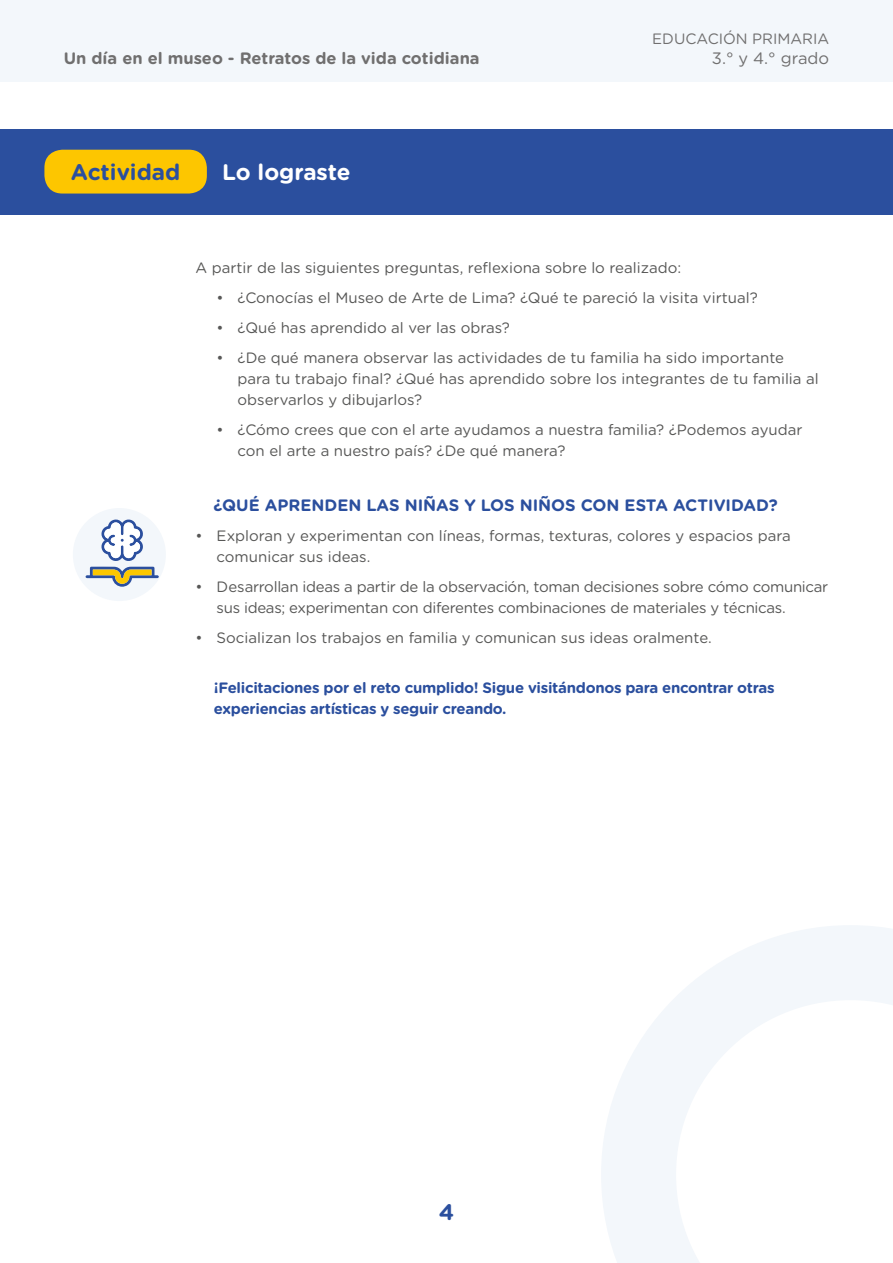
<style>
.page{position:relative;width:893px;height:1263px;background:#fff}
.page>*{position:absolute;margin:0;border:0;box-sizing:border-box;transform-origin:0 0}
.t1{font:700 22.5px "Gotham Rounded";color:#2b4f9e}
.t2{font:700 22.5px "Gotham Rounded";letter-spacing:-.005em;color:#fff}
.t3{font:700 16.5px "Gotham Rounded";color:#2b4f9e}
.t4{font:700 16.5px "Gotham Rounded";color:#706f6f}
.t5{font:16.5px "Gotham Rounded";color:#706f6f}
.t6{font:15px/21px "Gotham Rounded";color:#575756}
.t7{font:15px/21px "Gotham Rounded";letter-spacing:-.02em;color:#575756}
.t8{font:700 15px/21px "Gotham Rounded";letter-spacing:-.02em;color:#2b4f9e}
.t9{font:15px "Gotham Rounded";color:#706f6f}
</style>
<div class="page">
<svg style="left:601px;top:925px;width:292px;height:338px"></svg>
<div style="left:0;top:0;width:893px;height:81px;background:#f3f7fb"></div>
<div style="left:0;top:130px;width:893px;height:85px;background:#2b4f9e"></div>
<div style="left:44px;top:150px;width:163px;height:44px;background:#fdc600;border-radius:18px"></div>
<div style="left:73px;top:508px;width:93px;height:93px;background:#f3f7fb;border-radius:50%"></div>
<svg style="left:86px;top:567px;width:73px;height:20px"></svg>
<svg style="left:101px;top:519px;width:42px;height:42px"></svg>
<p class="t9" style="left:652px;top:28px;width:178px">EDUCACIÓN PRIMARIA</p>
<p class="t4" style="left:64px;top:46px;width:417px">Un día en el museo - Retratos de la vida cotidiana</p>
<p class="t5" style="left:712px;top:47px;width:119px">3.° y 4.° grado</p>
<h1 class="t1" style="left:71px;top:155px;width:111px">Actividad</h1>
<h1 class="t2" style="left:222px;top:155px;width:130px">Lo lograste</h1>
<p class="t6" style="left:196px;top:256px;width:487px">A partir de las siguientes preguntas, reflexiona sobre lo realizado:</p>
<p class="t6" style="left:217px;top:286px;width:543px">• ¿Conocías el Museo de Arte de Lima? ¿Qué te pareció la visita virtual?</p>
<p class="t6" style="left:217px;top:316px;width:295px">• ¿Qué has aprendido al ver las obras?</p>
<p class="t6" style="left:238px;top:346px;width:583px;text-indent:-21px">• ¿De qué manera observar las actividades de tu familia ha sido importante para tu trabajo final? ¿Qué has aprendido sobre los integrantes de tu familia al observarlos y dibujarlos?</p>
<p class="t6" style="left:238px;top:418px;width:566px;text-indent:-21px">• ¿Cómo crees que con el arte ayudamos a nuestra familia? ¿Podemos ayudar con el arte a nuestro país? ¿De qué manera?</p>
<p class="t3" style="left:214px;top:493px;width:566px">¿QUÉ APRENDEN LAS NIÑAS Y LOS NIÑOS CON ESTA ACTIVIDAD?</p>
<p class="t6" style="left:217px;top:525px;width:576px;text-indent:-21px">• Exploran y experimentan con líneas, formas, texturas, colores y espacios para comunicar sus ideas.</p>
<p class="t7" style="left:217px;top:576px;width:613px;text-indent:-21px">• Desarrollan ideas a partir de la observación, toman decisiones sobre cómo comunicar sus ideas; experimentan con diferentes combinaciones de materiales y técnicas.</p>
<p class="t6" style="left:196px;top:627px;width:518px">• Socializan los trabajos en familia y comunican sus ideas oralmente.</p>
<p class="t8" style="left:214px;top:676px;width:562px">¡Felicitaciones por el reto cumplido! Sigue visitándonos para encontrar otras experiencias artísticas y seguir creando.</p>
<h1 class="t1" style="left:439px;top:1195px;width:17px">4</h1>
</div>
